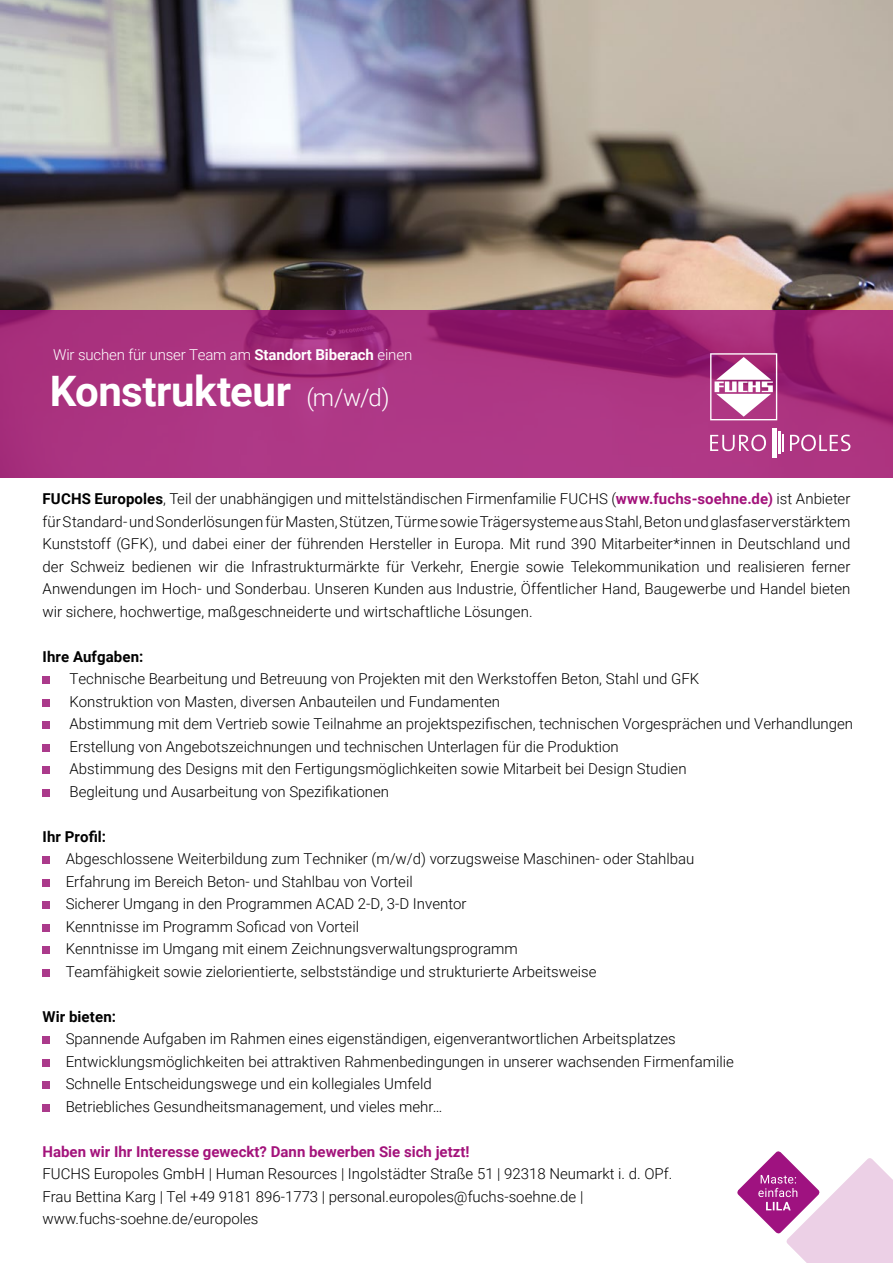
<style>
.page{position:relative;width:893px;height:1263px;background:#fff}
.page>*{position:absolute;margin:0;border:0;box-sizing:border-box;transform-origin:0 0}
.t1{font:700 42px "Roboto";letter-spacing:-.01em;color:#fff}
.Aufzählung_Stelle{font:300 15px/22.5px "Roboto";color:#000}
.Zwischenhead{font:300 15px "Roboto";color:#000}
.t2{font:300 15px "Roboto";letter-spacing:-.01em;color:#fff}
.Zwischenhead-2{font:700 15px "Roboto";letter-spacing:.01em;color:#000}
.Aufzählung_Stelle-2{font:700 15px "Roboto";letter-spacing:.01em;color:#000}
.s1{font-weight:700}
.s2{font-weight:300;font-size:24px}
.s3{font-weight:700;color:#a3137b}
</style>
<div class="page">
<svg style="left:737px;top:1151px;width:156px;height:112px"></svg>
<div style="left:43px;top:676px;width:7px;height:8px;background:#ab3a8b"></div>
<div style="left:43px;top:699px;width:7px;height:7px;background:#ab3a8b"></div>
<div style="left:43px;top:721px;width:7px;height:8px;background:#ab3a8b"></div>
<div style="left:43px;top:744px;width:7px;height:8px;background:#ab3a8b"></div>
<div style="left:43px;top:766px;width:7px;height:8px;background:#ab3a8b"></div>
<div style="left:43px;top:789px;width:7px;height:7px;background:#ab3a8b"></div>
<div style="left:43px;top:856px;width:7px;height:8px;background:#ab3a8b"></div>
<div style="left:43px;top:879px;width:7px;height:8px;background:#ab3a8b"></div>
<div style="left:43px;top:901px;width:7px;height:8px;background:#ab3a8b"></div>
<div style="left:43px;top:924px;width:7px;height:8px;background:#ab3a8b"></div>
<div style="left:43px;top:946px;width:7px;height:8px;background:#ab3a8b"></div>
<div style="left:43px;top:969px;width:7px;height:8px;background:#ab3a8b"></div>
<div style="left:43px;top:1036px;width:7px;height:8px;background:#ab3a8b"></div>
<div style="left:43px;top:1059px;width:7px;height:8px;background:#ab3a8b"></div>
<div style="left:43px;top:1081px;width:7px;height:8px;background:#ab3a8b"></div>
<div style="left:43px;top:1104px;width:7px;height:8px;background:#ab3a8b"></div>
<img style="left:0;top:0;width:893px;height:310px">
<svg style="left:0;top:310px;width:893px;height:168px;background:#a62f7d"></svg>
<svg style="left:710px;top:353px;width:67px;height:67px"></svg>
<div style="left:772px;top:428px;width:5px;height:30px;background:#fff"></div>
<hr style="left:778px;top:432px;width:3px;height:22px;background:#fff">
<svg style="left:782px;top:434px;width:2px;height:18px"></svg>
<svg style="left:710px;top:435px;width:56px;height:16px"></svg>
<svg style="left:790px;top:435px;width:60px;height:16px"></svg>
<p class="t2" style="left:53px;top:345px;width:361px">Wir suchen für unser Team am <span class="s1">Standort Biberach</span> einen</p>
<p class="t1" style="left:50px;top:362px;width:341px">Konstrukteur <span class="s2">(m/w/d)</span></p>
<p class="Aufzählung_Stelle" style="left:43px;top:487px;width:809px;text-align:justify"><span class="s1">FUCHS Europoles</span>, Teil der unabhängigen und mittelständischen Firmenfamilie FUCHS (<span class="s3">www.fuchs-soehne.de)</span> ist Anbieter für Standard- und Sonderlösungen für Masten, Stützen, Türme sowie Trägersysteme aus Stahl, Beton und glasfaserverstärktem Kunststoff (GFK), und dabei einer der führenden Hersteller in Europa. Mit rund 390 Mitarbeiter*innen in Deutschland und der Schweiz bedienen wir die Infrastrukturmärkte für Verkehr, Energie sowie Telekommunikation und realisieren ferner Anwendungen im Hoch- und Sonderbau. Unseren Kunden aus Industrie, Öffentlicher Hand, Baugewerbe und Handel bieten wir sichere, hochwertige, maßgeschneiderte und wirtschaftliche Lösungen.</p>
<p class="Zwischenhead-2" style="left:43px;top:646px;width:102px">Ihre Aufgaben:</p>
<p class="Zwischenhead" style="left:70px;top:668px;width:631px">Technische Bearbeitung und Betreuung von Projekten mit den Werkstoffen Beton, Stahl und GFK</p>
<p class="Zwischenhead" style="left:70px;top:691px;width:432px">Konstruktion von Masten, diversen Anbauteilen und Fundamenten</p>
<p class="Zwischenhead" style="left:70px;top:713px;width:785px">Abstimmung mit dem Vertrieb sowie Teilnahme an projektspezifischen, technischen Vorgesprächen und Verhandlungen</p>
<p class="Zwischenhead" style="left:70px;top:736px;width:551px">Erstellung von Angebotszeichnungen und technischen Unterlagen für die Produktion</p>
<p class="Zwischenhead" style="left:70px;top:758px;width:618px">Abstimmung des Designs mit den Fertigungsmöglichkeiten sowie Mitarbeit bei Design Studien</p>
<p class="Zwischenhead" style="left:70px;top:781px;width:321px">Begleitung und Ausarbeitung von Spezifikationen</p>
<p class="Aufzählung_Stelle-2" style="left:43px;top:826px;width:65px">Ihr Profil:</p>
<p class="Aufzählung_Stelle" style="left:66px;top:847px;width:630px">Abgeschlossene Weiterbildung zum Techniker (m/w/d) vorzugsweise Maschinen- oder Stahlbau</p>
<p class="Aufzählung_Stelle" style="left:66px;top:869px;width:349px">Erfahrung im Bereich Beton- und Stahlbau von Vorteil</p>
<p class="Aufzählung_Stelle" style="left:66px;top:892px;width:402px">Sicherer Umgang in den Programmen ACAD 2-D, 3-D Inventor</p>
<p class="Aufzählung_Stelle" style="left:66px;top:914px;width:295px">Kenntnisse im Programm Soficad von Vorteil</p>
<p class="Aufzählung_Stelle" style="left:66px;top:937px;width:453px">Kenntnisse im Umgang mit einem Zeichnungsverwaltungsprogramm</p>
<p class="Aufzählung_Stelle" style="left:66px;top:959px;width:532px">Teamfähigkeit sowie zielorientierte, selbstständige und strukturierte Arbeitsweise</p>
<p class="Zwischenhead-2" style="left:43px;top:1006px;width:75px">Wir bieten:</p>
<p class="Aufzählung_Stelle" style="left:66px;top:1027px;width:612px">Spannende Aufgaben im Rahmen eines eigenständigen, eigenverantwortlichen Arbeitsplatzes</p>
<p class="Aufzählung_Stelle" style="left:66px;top:1049px;width:670px">Entwicklungsmöglichkeiten bei attraktiven Rahmenbedingungen in unserer wachsenden Firmenfamilie</p>
<p class="Aufzählung_Stelle" style="left:66px;top:1072px;width:368px">Schnelle Entscheidungswege und ein kollegiales Umfeld</p>
<p class="Aufzählung_Stelle" style="left:66px;top:1094px;width:378px">Betriebliches Gesundheitsmanagement, und vieles mehr…</p>
<p class="Aufzählung_Stelle" style="left:43px;top:1139px;width:631px"><span class="s3">Haben wir Ihr Interesse geweckt? Dann bewerben Sie sich jetzt!<br></span>FUCHS Europoles GmbH | Human Resources | Ingolstädter Straße 51 | 92318 Neumarkt i. d. OPf.<br>Frau Bettina Karg | Tel +49 9181 896-1773 | personal.europoles@fuchs-soehne.de | www.fuchs-soehne.de/europoles</p>
</div>
